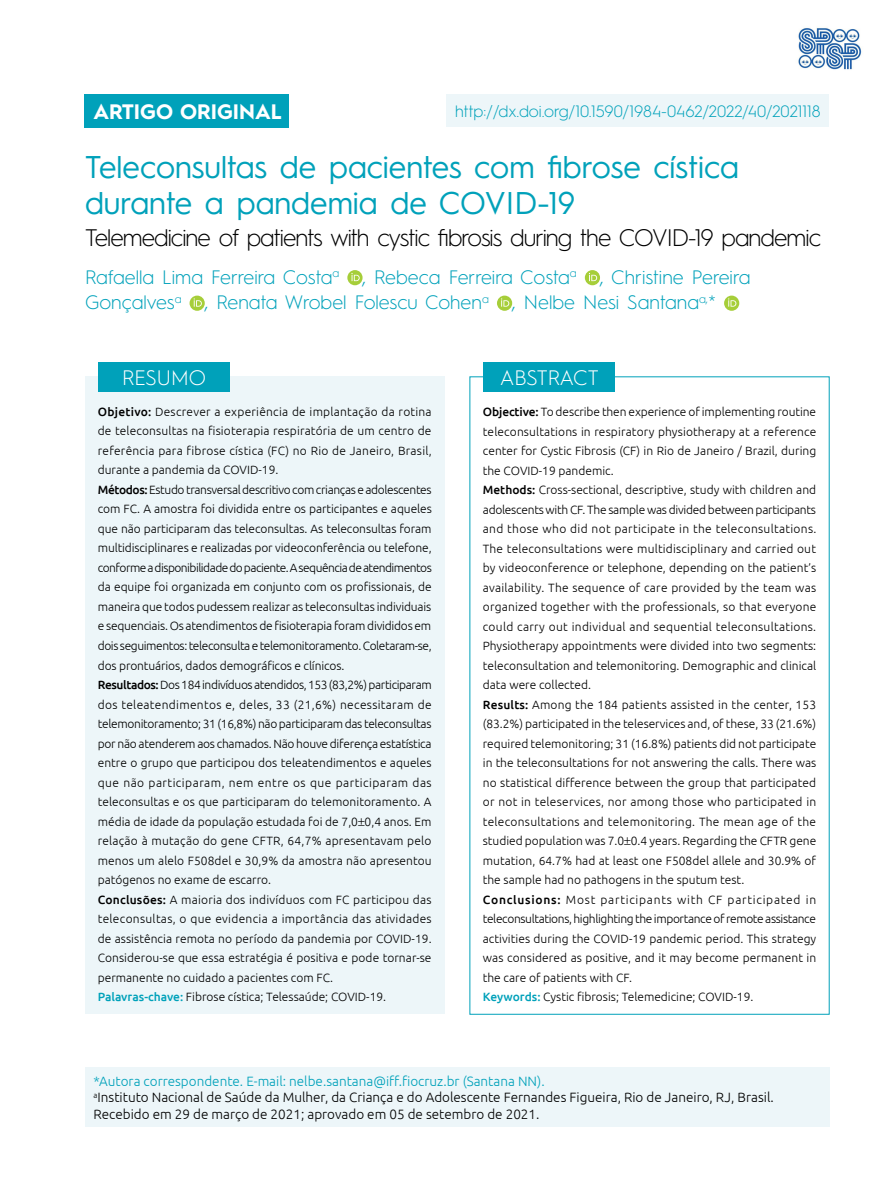
<style>
.page{position:relative;width:893px;height:1191px;background:#fff}
.page>*{position:absolute;margin:0;border:0;box-sizing:border-box;transform-origin:0 0}
.t1{font:31.5px/36px "Hurme Geometric Sans 1";color:#00a1ba}
.t2{font:300 24px "Hurme Geometric Sans 1";letter-spacing:-.04em;color:#000}
.t3{font:300 21px "Hurme Geometric Sans 1";letter-spacing:-.005em;color:#fff}
.t4{font:700 21px "Hurme Geometric Sans 1";color:#fff}
.t5{font:300 19.5px/25.5px "Hurme Geometric Sans 1";color:#00a1ba}
.t6{font:300 16.5px "Hurme Geometric Sans 1";color:#00a1ba}
.t7{font:300 13.5px/16.2px "Ubuntu";color:#000}
.t8{font:300 12px/19.5px "Ubuntu";color:#000}
.s1{font-weight:500}
.s2{font-weight:500;color:#00a1ba}
.s3{color:#00a1ba}
</style>
<div class="page">
<div style="left:85px;top:377px;width:359px;height:637px;background:#edf6f9"></div>
<div style="left:98px;top:362px;width:132px;height:29px;background:#00a1ba"></div>
<div style="left:483px;top:362px;width:132px;height:29px;background:#00a1ba"></div>
<div style="left:85px;top:1067px;width:744px;height:60px;background:#edf6f9"></div>
<svg style="left:347px;top:270px;width:16px;height:15px"></svg>
<svg style="left:351px;top:273px;width:9px;height:8px"></svg>
<svg style="left:585px;top:270px;width:15px;height:15px"></svg>
<svg style="left:589px;top:273px;width:8px;height:8px"></svg>
<svg style="left:190px;top:295px;width:15px;height:16px"></svg>
<svg style="left:194px;top:298px;width:8px;height:9px"></svg>
<svg style="left:497px;top:295px;width:15px;height:16px"></svg>
<svg style="left:501px;top:298px;width:8px;height:9px"></svg>
<svg style="left:724px;top:295px;width:15px;height:16px"></svg>
<svg style="left:728px;top:298px;width:8px;height:9px"></svg>
<div style="left:85px;top:94px;width:204px;height:33px;background:#00a1ba"></div>
<div style="left:447px;top:94px;width:382px;height:32px;background:#edf6f9"></div>
<img style="left:798px;top:27px;width:64px;height:43px">
<h3 class="t4" style="left:93px;top:97px;width:190px">ARTIGO ORIGINAL</h3>
<h3 class="t6" style="left:455px;top:100px;width:367px">http://dx.doi.org/10.1590/1984-0462/2022/40/2021118</h3>
<h1 class="t1" style="left:85px;top:147px;width:655px">Teleconsultas de pacientes com fibrose cística durante a pandemia de COVID-19</h1>
<h2 class="t2" style="left:85px;top:221px;width:737px">Telemedicine of patients with cystic fibrosis during the COVID-19 pandemic</h2>
<h3 class="t5" style="left:85px;top:263px;width:667px">Rafaella Lima Ferreira Costa<sup>a</sup> , Rebeca Ferreira Costa<sup>a</sup> , Christine Pereira<br>Gonçalves<sup>a</sup> , Renata Wrobel Folescu Cohen<sup>a</sup> , Nelbe Nesi Santana<sup>a,</sup>*</h3>
<h3 class="t3" style="left:122px;top:363px;width:85px">RESUMO</h3>
<h3 class="t3" style="left:500px;top:363px;width:100px">ABSTRACT</h3>
<p class="t8" style="left:98px;top:401px;width:336px"><span class="s1">Objetivo:</span> Descrever a experiência de implantação da rotina de teleconsultas na fisioterapia respiratória de um centro de referência para fibrose cística (FC) no Rio de Janeiro, Brasil, durante a pandemia da COVID-19.<br><span class="s1">Métodos:</span> Estudo transversal descritivo com crianças e adolescentes com FC. A amostra foi dividida entre os participantes e aqueles que não participaram das teleconsultas. As teleconsultas foram multidisciplinares e realizadas por videoconferência ou telefone, conforme a disponibilidade do paciente. A sequência de atendimentos da equipe foi organizada em conjunto com os profissionais, de maneira que todos pudessem realizar as teleconsultas individuais e sequenciais. Os atendimentos de fisioterapia foram divididos em dois seguimentos: teleconsulta e telemonitoramento. Coletaram-se, dos prontuários, dados demográficos e clínicos.<br><span class="s1">Resultados:</span>Dos 184 indivíduos atendidos, 153 (83,2%) participaram dos teleatendimentos e, deles, 33 (21,6%) necessitaram de telemonitoramento; 31 (16,8%) não participaram das teleconsultas por não atenderem aos chamados. Não houve diferença estatística entre o grupo que participou dos teleatendimentos e aqueles que não participaram, nem entre os que participaram das teleconsultas e os que participaram do telemonitoramento. A média de idade da população estudada foi de 7,0 0,4 anos. Em relação à mutação do gene CFTR, 64,7% apresentavam pelo menos um alelo F508del e 30,9% da amostra não apresentou patógenos no exame de escarro.<br><span class="s1">Conclusões:</span> A maioria dos indivíduos com FC participou das teleconsultas, o que evidencia a importância das atividades de assistência remota no período da pandemia por COVID-19.<br>Considerou-se que essa estratégia é positiva e pode tornar-se permanente no cuidado a pacientes com FC.<br><span class="s2">Palavras-chave:</span> Fibrose cística; Telessaúde; COVID-19.</p>
<p class="t8" style="left:483px;top:402px;width:335px"><span class="s1">Objective:</span> To describe then experience of implementing routine teleconsultations in respiratory physiotherapy at a reference center for Cystic Fibrosis (CF) in Rio de Janeiro / Brazil, during the COVID-19 pandemic.<br><span class="s1">Methods:</span> Cross-sectional, descriptive, study with children and adolescents with CF. The sample was divided between participants and those who did not participate in the teleconsultations.<br>The teleconsultations were multidisciplinary and carried out by videoconference or telephone, depending on the patient’s availability. The sequence of care provided by the team was organized together with the professionals, so that everyone could carry out individual and sequential teleconsultations.<br>Physiotherapy appointments were divided into two segments: teleconsultation and telemonitoring. Demographic and clinical data were collected.<br><span class="s1">Results:</span> Among the 184 patients assisted in the center, 153 (83.2%) participated in the teleservices and, of these, 33 (21.6%) required telemonitoring; 31 (16.8%) patients did not participate in the teleconsultations for not answering the calls. There was no statistical difference between the group that participated or not in teleservices, nor among those who participated in teleconsultations and telemonitoring. The mean age of the studied population was 7.0 0.4 years. Regarding the CFTR gene mutation, 64.7% had at least one F508del allele and 30.9% of the sample had no pathogens in the sputum test.<br><span class="s1">Conclusions:</span> Most participants with CF participated in teleconsultations, highlighting the importance of remote assistance activities during the COVID-19 pandemic period. This strategy was considered as positive, and it may become permanent in the care of patients with CF.<br><span class="s2">Keywords:</span> Cystic fibrosis; Telemedicine; COVID-19.</p>
<p class="t7" style="left:94px;top:1073px;width:682px"><span class="s3">*Autora correspondente. E-mail: nelbe.santana@iff.fiocruz.br (Santana NN).<br></span><sup>a</sup>Instituto Nacional de Saúde da Mulher, da Criança e do Adolescente Fernandes Figueira, Rio de Janeiro, RJ, Brasil.<br>Recebido em 29 de março de 2021; aprovado em 05 de setembro de 2021.</p>
</div>
